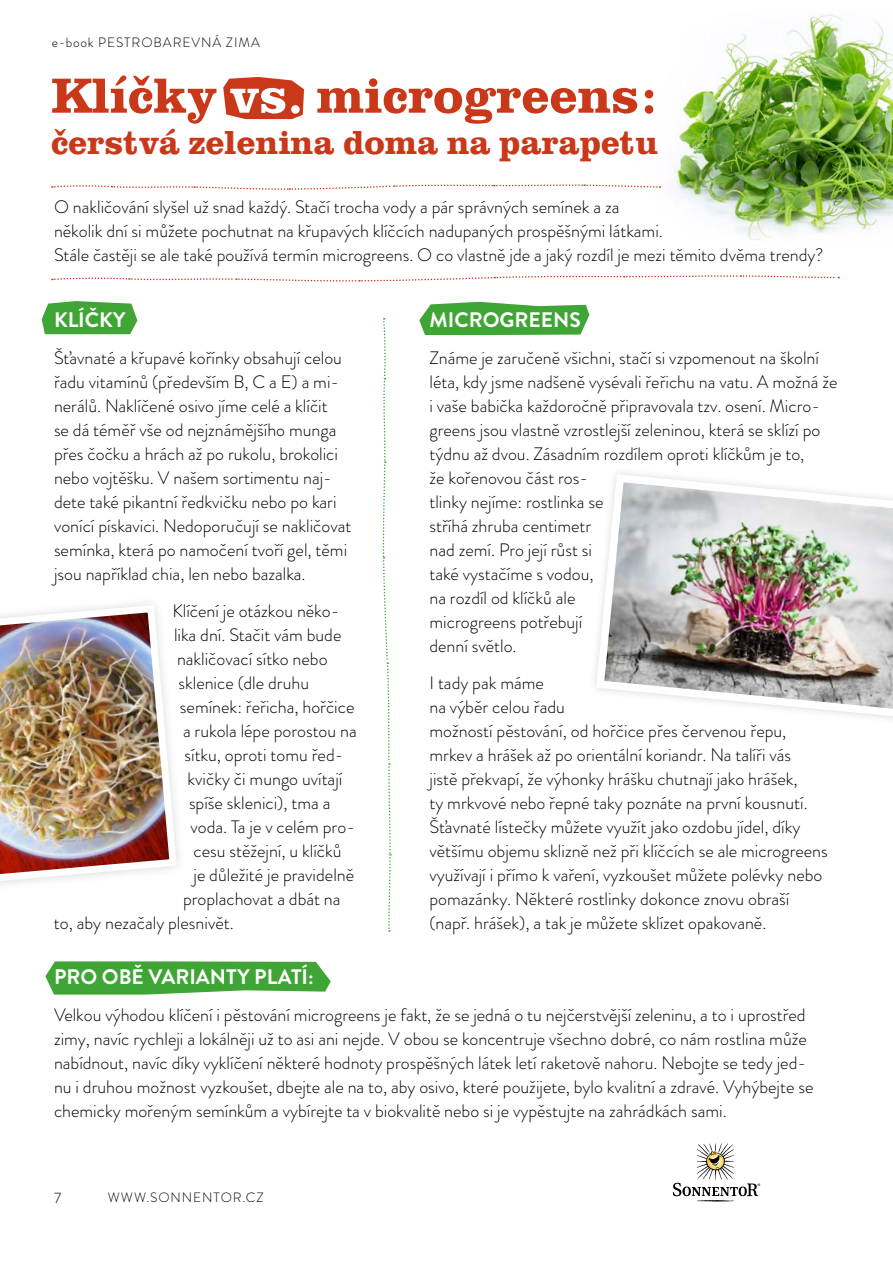
<style>
.page{position:relative;width:893px;height:1263px;background:#fff}
.page>*{position:absolute;margin:0;border:0;box-sizing:border-box;transform-origin:0 0}
.t1{font:700 51px "Clarendon URWTOT";color:#ca381a}
.t2{font:700 34.5px "Clarendon URWTOT";color:#ca381a}
.t3{font:700 21px "Brandon Grotesque";color:#fff}
.t4{font:300 18px/24px "Brandon Grotesque";color:#000}
.t5{font:300 15px "Brandon Grotesque";color:#000}
.t6{font:300 13.5px "Brandon Grotesque";letter-spacing:.07em;color:#000}
.s1{color:#fff}
</style>
<div class="page">
<svg style="left:673px;top:1143px;width:87px;height:58px"></svg>
<svg style="left:45px;top:961px;width:286px;height:33px;background:#51ad48"></svg>
<svg style="left:223px;top:77px;width:81px;height:42px;background:#cf4d32"></svg>
<img style="left:661px;top:14px;width:232px;height:227px">
<svg style="left:52px;top:184px;width:609px;height:6px"></svg>
<svg style="left:52px;top:275px;width:787px;height:7px"></svg>
<svg style="left:382px;top:318px;width:9px;height:614px"></svg>
<svg style="left:42px;top:301px;width:95px;height:33px;background:#50ad47"></svg>
<svg style="left:419px;top:302px;width:170px;height:33px;background:#54af4b"></svg>
<img style="left:595px;top:473px;width:298px;height:246px">
<img style="left:0;top:603px;width:179px;height:282px">
<p class="t6" style="left:52px;top:33px;width:209px">e-book PESTROBAREVNÁ ZIMA</p>
<h1 class="t1" style="left:51px;top:65px;width:606px">Klíčky <span class="s1">vs.</span> microgreens:</h1>
<h2 class="t2" style="left:51px;top:122px;width:608px">čerstvá zelenina doma na parapetu</h2>
<p class="t4" style="left:54px;top:195px;width:771px">O nakličování slyšel už snad každý. Stačí trocha vody a pár správných semínek a za<br>několik dní si můžete pochutnat na křupavých klíčcích nadupaných prospěšnými látkami.<br>Stále častěji se ale také používá termín microgreens. O co vlastně jde a jaký rozdíl je mezi těmito dvěma trendy?</p>
<p class="t3" style="left:54px;top:305px;width:73px">KLÍČKY</p>
<p class="t4" style="left:54px;top:346px;width:299px">Šťavnaté a křupavé kořínky obsahují celou řadu vitamínů (především B, C a E) a mi&shy;nerálů. Naklíčené osivo jíme celé a klíčit<br>se dá téměř vše od nejznámějšího munga přes čočku a hrách až po rukolu, brokolici nebo vojtěšku. V našem sortimentu naj&shy;dete také pikantní ředkvičku nebo po kari vonící pískavici. Nedoporučují se nakličovat semínka, která po namočení tvoří gel, těmi jsou například chia, len nebo bazalka.</p>
<p class="t4" style="left:172px;top:598px;width:168px">Klíčení je otázkou něko-</p>
<p class="t4" style="left:174px;top:622px;width:169px">lika dní. Stačit vám bude</p>
<p class="t4" style="left:177px;top:646px;width:152px">nakličovací sítko nebo</p>
<p class="t4" style="left:178px;top:670px;width:132px">sklenice (dle druhu</p>
<p class="t4" style="left:180px;top:694px;width:176px">semínek: řeřicha, hořčice</p>
<p class="t4" style="left:183px;top:718px;width:175px">a rukola lépe porostou na</p>
<p class="t4" style="left:184px;top:742px;width:160px">sítku, oproti tomu řed-</p>
<p class="t4" style="left:187px;top:766px;width:156px">kvičky či mungo uvítají</p>
<p class="t4" style="left:189px;top:790px;width:143px">spíše sklenici), tma a</p>
<p class="t4" style="left:190px;top:814px;width:166px">voda. Ta je v celém pro-</p>
<p class="t4" style="left:193px;top:838px;width:149px">cesu stěžejní, u klíčků</p>
<p class="t4" style="left:193px;top:862px;width:162px">je důležité je pravidelně</p>
<p class="t4" style="left:183px;top:886px;width:159px">proplachovat a dbát na</p>
<p class="t4" style="left:54px;top:910px;width:181px">to, aby nezačaly plesnivět.</p>
<p class="t3" style="left:429px;top:305px;width:153px">MICROGREENS</p>
<p class="t4" style="left:429px;top:346px;width:410px">Známe je zaručeně všichni, stačí si vzpomenout na školní léta, kdy jsme nadšeně vysévali řeřichu na vatu. A možná že i vaše babička každoročně připravovala tzv. osení. Micro&shy;greens jsou vlastně vzrostlejší zeleninou, která se sklízí po týdnu až dvou. Zásadním rozdílem oproti klíčkům je to,<br>že kořenovou část ros-<br>tlinky nejíme: rostlinka se<br>stříhá zhruba centimetr<br>nad zemí. Pro její růst si<br>také vystačíme s vodou,<br>na rozdíl od klíčků ale<br>microgreens potřebují<br>denní světlo.</p>
<p class="t4" style="left:429px;top:670px;width:400px">I tady pak máme<br>na výběr celou řadu<br>možností pěstování, od hořčice přes červenou řepu, mrkev a hrášek až po orientální koriandr. Na talíři vás<br>jistě překvapí, že výhonky hrášku chutnají jako hrášek,<br>ty mrkvové nebo řepné taky poznáte na první kousnutí.<br>Šťavnaté lístečky můžete využít jako ozdobu jídel, díky většímu objemu sklizně než při klíčcích se ale microgreens využívají i přímo k vaření, vyzkoušet můžete polévky nebo pomazánky. Některé rostlinky dokonce znovu obraší (např. hrášek), a tak je můžete sklízet opakovaně.</p>
<p class="t3" style="left:54px;top:962px;width:261px">PRO OBĚ VARIANTY PLATÍ:</p>
<p class="t4" style="left:54px;top:1003px;width:761px">Velkou výhodou klíčení i pěstování microgreens je fakt, že se jedná o tu nejčerstvější zeleninu, a to i uprostřed zimy, navíc rychleji a lokálněji už to asi ani nejde. V obou se koncentruje všechno dobré, co nám rostlina může nabídnout, navíc díky vyklíčení některé hodnoty prospěšných látek letí raketově nahoru. Nebojte se tedy jed&shy;nu i druhou možnost vyzkoušet, dbejte ale na to, aby osivo, které použijete, bylo kvalitní a zdravé. Vyhýbejte se chemicky mořeným semínkům a vybírejte ta v biokvalitě nebo si je vypěstujte na zahrádkách sami.</p>
<p class="t5" style="left:54px;top:1187px;width:9px">7</p>
<p class="t6" style="left:108px;top:1188px;width:157px">WWW.SONNENTOR.CZ</p>
</div>
